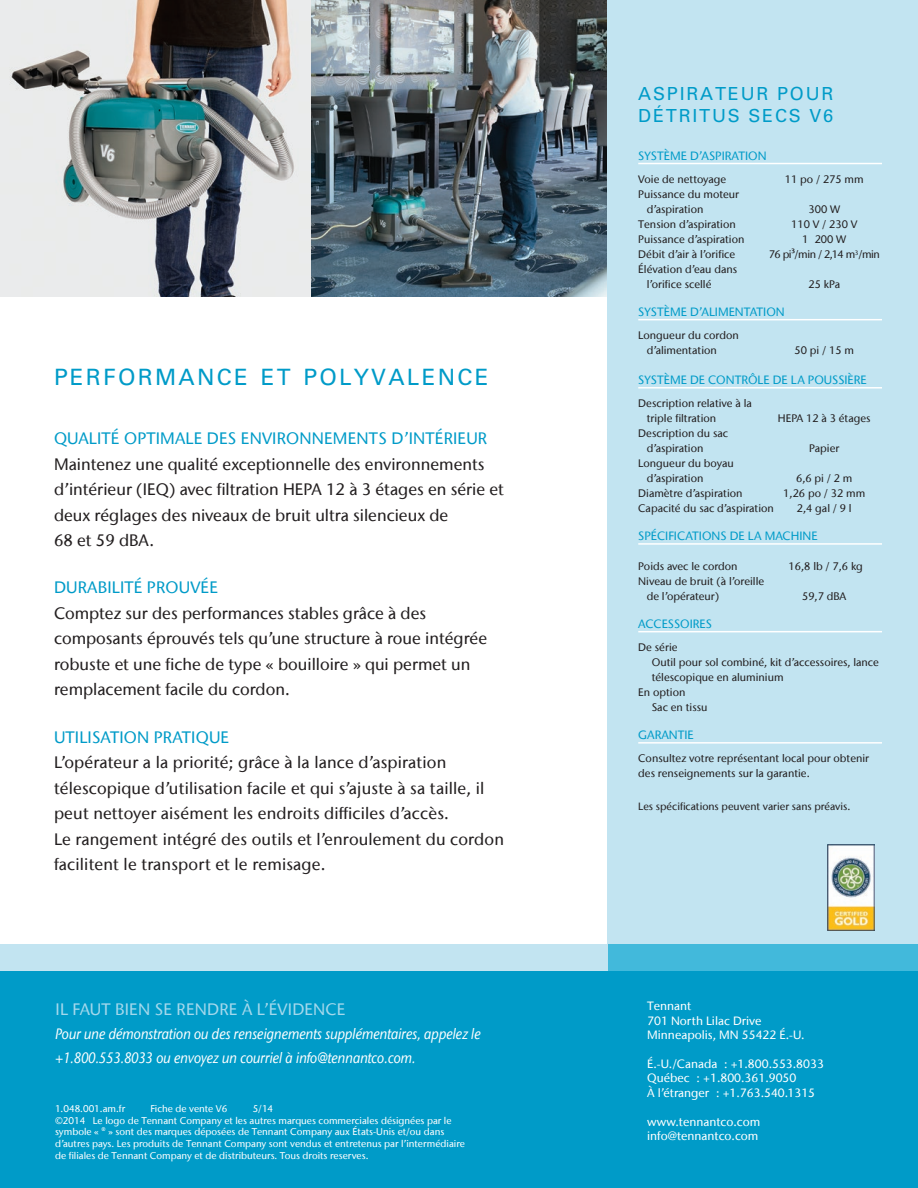
<style>
.page{position:relative;width:918px;height:1188px;background:#fff}
.page>*{position:absolute;margin:0;border:0;box-sizing:border-box;transform-origin:0 0}
.t1{font:22.5px "Univers";letter-spacing:.1em;color:#009bc8}
.t2{font:18px/21.6px "Univers";letter-spacing:.1em;color:#009bc8}
.t3{font:500 16.5px/25.5px "Stone Sans IIITC Com";color:#231f20}
.t4{font:500 16.5px "Stone Sans IIITC Com";letter-spacing:.01em;color:#009bc8}
.t5{font:500 16.5px "Stone Sans IIITC Com";letter-spacing:.01em;color:#a4d8ec}
.t6{font:italic 500 15px/24px "Stone Sans IIITC Com";color:#fff;scale:.9 1}
.t7{font:500 12px/14.4px "Stone Sans IIITC Com";color:#fff}
.t8{font:500 12px "Stone Sans IIITC Com";color:#009bc8}
.t9{font:500 10.8px/15px "Stone Sans IIITC Com";color:#231f20}
.t10{font:500 10.8px "Stone Sans IIITC Com";letter-spacing:-.04em;color:#231f20}
.t11{font:500 10.5px "Stone Sans IIITC Com";color:#231f20}
.t12{font:500 9.75px/11.7px "Stone Sans IIITC Com";color:#fff}
</style>
<div class="page">
<img style="left:310px;top:0;width:298px;height:297px">
<img style="left:0;top:0;width:310px;height:297px">
<div style="left:608px;top:0;width:310px;height:971px;background:#c2e4f1"></div>
<hr style="left:638px;top:163px;width:244px;height:1px;background:#fff">
<hr style="left:638px;top:319px;width:244px;height:1px;background:#fff">
<hr style="left:638px;top:387px;width:244px;height:2px;background:#fff">
<hr style="left:638px;top:543px;width:244px;height:2px;background:#fff">
<hr style="left:638px;top:631px;width:244px;height:1px;background:#fff">
<hr style="left:638px;top:742px;width:244px;height:2px;background:#fff">
<div style="left:0;top:971px;width:918px;height:217px;background:#009bc8"></div>
<div style="left:310px;top:944px;width:608px;height:27px;background:#42b9db"></div>
<div style="left:0;top:944px;width:608px;height:27px;background:#c2e4f1"></div>
<img style="left:828px;top:845px;width:47px;height:85px">
<h1 class="t1" style="left:54px;top:364px;width:436px">PERFORMANCE ET POLYVALENCE</h1>
<h3 class="t4" style="left:54px;top:428px;width:435px">QUALITÉ OPTIMALE DES ENVIRONNEMENTS D’INTÉRIEUR</h3>
<h3 class="t3" style="left:54px;top:451px;width:451px">Maintenez une qualité exceptionnelle des environnements d’intérieur (IEQ) avec filtration HEPA 12 à 3 étages en série et deux réglages des niveaux de bruit ultra silencieux de<br>68 et 59 dBA.</h3>
<h3 class="t4" style="left:54px;top:577px;width:165px">DURABILITÉ PROUVÉE</h3>
<h3 class="t3" style="left:54px;top:600px;width:435px">Comptez sur des performances stables grâce à des composants éprouvés tels qu’une structure à roue intégrée robuste et une fiche de type « bouilloire » qui permet un remplacement facile du cordon.</h3>
<h3 class="t4" style="left:54px;top:726px;width:177px">UTILISATION PRATIQUE</h3>
<p class="t3" style="left:54px;top:749px;width:452px">L’opérateur a la priorité; grâce à la lance d’aspiration télescopique d’utilisation facile et qui s’ajuste à sa taille, il peut nettoyer aisément les endroits difficiles d’accès.<br>Le rangement intégré des outils et l’enroulement du cordon facilitent le transport et le remisage.</p>
<h3 class="t5" style="left:56px;top:999px;width:291px">IL FAUT BIEN SE RENDRE À L’ÉVIDENCE</h3>
<h3 class="t6" style="left:56px;top:1022px;width:474px">Pour une démonstration ou des renseignements supplémentaires, appelez le +1.800.553.8033 ou envoyez un courriel à info@tennantco.com.</h3>
<p class="t12" style="left:55px;top:1103px;width:411px;text-indent:198px">5/14<br>©2014 Le logo de Tennant Company et les autres marques commerciales désignées par le symbole « ® » sont des marques déposées de Tennant Company aux États-Unis et/ou dans d’autres pays. Les produits de Tennant Company sont vendus et entretenus par l’intermédiaire de filiales de Tennant Company et de distributeurs. Tous droits reserves.</p>
<p class="t12" style="left:55px;top:1103px;width:72px">1.048.001.am.fr</p>
<p class="t12" style="left:150px;top:1103px;width:79px">Fiche de vente V6</p>
<h2 class="t2" style="left:638px;top:83px;width:197px">ASPIRATEUR POUR<br>DÉTRITUS SECS V6</h2>
<p class="t8" style="left:638px;top:148px;width:130px">SYSTÈME D’ASPIRATION</p>
<p class="t9" style="left:638px;top:172px;width:90px">Voie de nettoyage</p>
<p class="t9" style="left:785px;top:172px;width:80px">11 po / 275 mm</p>
<p class="t9" style="left:647px;top:187px;width:94px;text-indent:-8px">Puissance du moteur d’aspiration</p>
<p class="t9" style="left:808px;top:202px;width:33px">300 W</p>
<p class="t9" style="left:638px;top:217px;width:99px">Tension d’aspiration</p>
<p class="t9" style="left:791px;top:217px;width:68px">110 V / 230 V</p>
<p class="t9" style="left:638px;top:232px;width:108px">Puissance d’aspiration</p>
<p class="t9" style="left:802px;top:232px;width:46px">1 200 W</p>
<p class="t9" style="left:638px;top:247px;width:99px">Débit d’air à l’orifice</p>
<p class="t10" style="left:769px;top:248px;width:113px">76 pi³/min / 2,14 m<sup>3</sup>/min</p>
<p class="t9" style="left:647px;top:262px;width:92px;text-indent:-8px">Élévation d’eau dans l’orifice scellé</p>
<p class="t9" style="left:808px;top:277px;width:33px">25 kPa</p>
<p class="t8" style="left:638px;top:305px;width:148px">SYSTÈME D’ALIMENTATION</p>
<p class="t9" style="left:647px;top:328px;width:94px;text-indent:-8px">Longueur du cordon d’alimentation</p>
<p class="t9" style="left:795px;top:343px;width:61px">50 pi / 15 m</p>
<p class="t8" style="left:638px;top:373px;width:230px">SYSTÈME DE CONTRÔLE DE LA POUSSIÈRE</p>
<p class="t9" style="left:647px;top:396px;width:107px;text-indent:-8px">Description relative à la triple filtration</p>
<p class="t9" style="left:778px;top:411px;width:94px">HEPA 12 à 3 étages</p>
<p class="t9" style="left:647px;top:426px;width:83px;text-indent:-8px">Description du sac d’aspiration</p>
<p class="t9" style="left:647px;top:456px;width:89px;text-indent:-8px">Longueur du boyau d’aspiration</p>
<p class="t9" style="left:809px;top:441px;width:32px">Papier</p>
<p class="t9" style="left:796px;top:471px;width:58px">6,6 pi / 2 m</p>
<p class="t9" style="left:638px;top:486px;width:106px">Diamètre d’aspiration</p>
<p class="t9" style="left:783px;top:486px;width:83px">1,26 po / 32 mm</p>
<p class="t9" style="left:638px;top:501px;width:137px">Capacité du sac d’aspiration</p>
<p class="t9" style="left:797px;top:501px;width:56px">2,4 gal / 9 l</p>
<p class="t8" style="left:638px;top:529px;width:181px">SPÉCIFICATIONS DE LA MACHINE</p>
<p class="t9" style="left:638px;top:559px;width:101px">Poids avec le cordon</p>
<p class="t9" style="left:789px;top:559px;width:76px">16,8 lb / 7,6 kg</p>
<p class="t9" style="left:647px;top:574px;width:119px;text-indent:-8px">Niveau de bruit (à l’oreille de l’opérateur)</p>
<p class="t9" style="left:802px;top:589px;width:46px">59,7 dBA</p>
<p class="t8" style="left:638px;top:617px;width:75px">ACCESSOIRES</p>
<p class="t9" style="left:638px;top:640px;width:41px">De série</p>
<p class="t9" style="left:652px;top:655px;width:229px">Outil pour sol combiné, kit d’accessoires, lance</p>
<p class="t9" style="left:652px;top:670px;width:133px">télescopique en aluminium</p>
<p class="t9" style="left:638px;top:685px;width:49px">En option</p>
<p class="t9" style="left:652px;top:700px;width:57px">Sac en tissu</p>
<p class="t8" style="left:638px;top:728px;width:57px">GARANTIE</p>
<p class="t9" style="left:638px;top:751px;width:232px">Consultez votre représentant local pour obtenir des renseignements sur la garantie.</p>
<p class="t11" style="left:638px;top:800px;width:214px">Les spécifications peuvent varier sans préavis.</p>
<p class="t7" style="left:647px;top:999px;width:159px">Tennant<br>701 North Lilac Drive<br>Minneapolis, MN 55422 É.-U.</p>
<p class="t7" style="left:647px;top:1056px;width:178px">É.-U./Canada : +1.800.553.8033<br>Québec : +1.800.361.9050<br>À l’étranger : +1.763.540.1315</p>
<p class="t7" style="left:647px;top:1114px;width:115px">www.tennantco.com info@tennantco.com</p>
</div>
